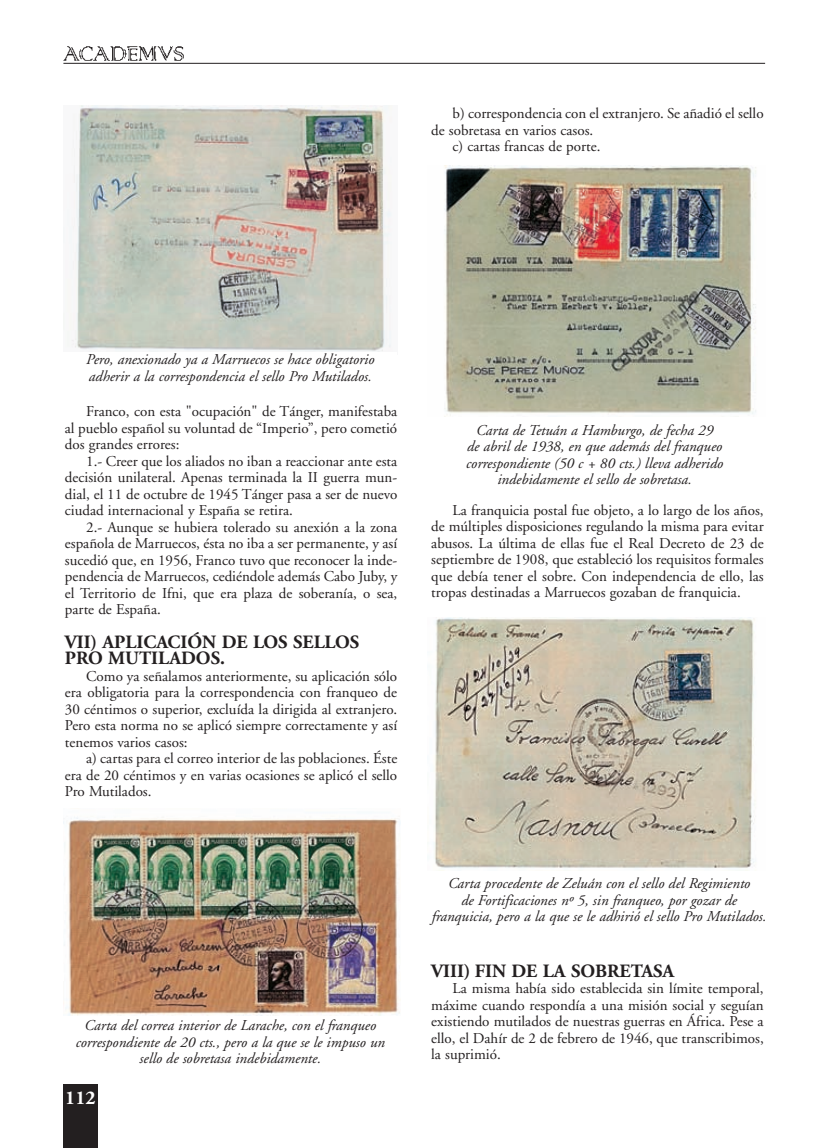
<style>
.page{position:relative;width:829px;height:1148px;background:#fff}
.page>*{position:absolute;margin:0;border:0;box-sizing:border-box;transform-origin:0 0}
.t1{font:700 19.5px "Adobe Garamond";color:#fff}
.t2{font:700 18.75px/16.5px "Adobe Garamond";color:#231f20}
.t3{font:15px/16.5px "Adobe Garamond";color:#231f20;text-align:justify}
.t4{font:italic 15px/16.5px "Adobe Garamond";color:#231f20;text-align:center}
</style>
<div class="page">
<div style="left:63px;top:1084px;width:34px;height:63px;background:#231f20"></div>
<img style="left:63px;top:46px;width:121px;height:15px">
<hr style="left:63px;top:63px;width:702px;height:1px;background:#231f20">
<img style="left:70px;top:106px;width:322px;height:246px">
<img style="left:444px;top:166px;width:312px;height:250px">
<img style="left:434px;top:617px;width:322px;height:251px">
<img style="left:63px;top:817px;width:337px;height:198px">
<p class="t3" style="left:452px;top:106px;width:313px">b) correspondencia con el extranjero. Se añadió el sello</p>
<p class="t3" style="left:431px;top:123px;width:164px">de sobretasa en varios casos.</p>
<p class="t3" style="left:452px;top:139px;width:149px">c) cartas francas de porte.</p>
<p class="t4" style="left:86px;top:352px;width:290px;text-align:left">Pero, anexionado ya a Marruecos se hace obligatorio adherir a la correspondencia el sello Pro Mutilados.</p>
<p class="t3" style="left:65px;top:404px;width:334px;text-indent:21px">Franco, con esta "ocupación" de Tánger, manifestaba al pueblo español su voluntad de “Imperio”, pero cometió dos grandes errores:</p>
<p class="t3" style="left:65px;top:454px;width:334px;text-indent:21px">1.- Creer que los aliados no iban a reaccionar ante esta decisión unilateral. Apenas terminada la II guerra mun&shy;dial, el 11 de octubre de 1945 Tánger pasa a ser de nuevo ciudad internacional y España se retira.</p>
<p class="t3" style="left:65px;top:520px;width:334px;text-indent:21px">2.- Aunque se hubiera tolerado su anexión a la zona española de Marruecos, ésta no iba a ser permanente, y así sucedió que, en 1956, Franco tuvo que reconocer la inde&shy;pendencia de Marruecos, cediéndole además Cabo Juby, y el Territorio de Ifni, que era plaza de soberanía, o sea, parte de España.</p>
<p class="t2" style="left:65px;top:635px;width:296px">VII) APLICACIÓN DE LOS SELLOS<br>PRO MUTILADOS.</p>
<p class="t3" style="left:65px;top:668px;width:334px;text-indent:21px">Como ya señalamos anteriormente, su aplicación sólo era obligatoria para la correspondencia con franqueo de 30 céntimos o superior, excluída la dirigida al extranjero.<br>Pero esta norma no se aplicó siempre correctamente y así tenemos varios casos:</p>
<p class="t3" style="left:65px;top:751px;width:334px;text-indent:21px">a) cartas para el correo interior de las poblaciones. Éste era de 20 céntimos y en varias ocasiones se aplicó el sello Pro Mutilados.</p>
<p class="t4" style="left:466px;top:423px;width:258px">Carta de Tetuán a Hamburgo, de fecha 29<br>de abril de 1938, en que además del franqueo correspondiente (50 c + 80 cts.) lleva adherido indebidamente el sello de sobretasa.</p>
<p class="t3" style="left:431px;top:502px;width:334px;text-indent:21px">La franquicia postal fue objeto, a lo largo de los años, de múltiples disposiciones regulando la misma para evitar abusos. La última de ellas fue el Real Decreto de 23 de septiembre de 1908, que estableció los requisitos formales que debía tener el sobre. Con independencia de ello, las tropas destinadas a Marruecos gozaban de franquicia.</p>
<p class="t4" style="left:76px;top:1018px;width:311px">Carta del correa interior de Larache, con el franqueo correspondiente de 20 cts., pero a la que se le impuso un sello de sobretasa indebidamente.</p>
<h1 class="t1" style="left:65px;top:1089px;width:32px">112</h1>
<p class="t4" style="left:432px;top:876px;width:336px">Carta procedente de Zeluán con el sello del Regimiento<br>de Fortificaciones nº 5, sin franqueo, por gozar de franquicia, pero a la que se le adhirió el sello Pro Mutilados.</p>
<p class="t2" style="left:431px;top:964px;width:244px">VIII) FIN DE LA SOBRETASA</p>
<p class="t3" style="left:431px;top:981px;width:334px;text-indent:21px">La misma había sido establecida sin límite temporal, máxime cuando respondía a una misión social y seguían existiendo mutilados de nuestras guerras en África. Pese a ello, el Dahír de 2 de febrero de 1946, que transcribimos, la suprimió.</p>
</div>
